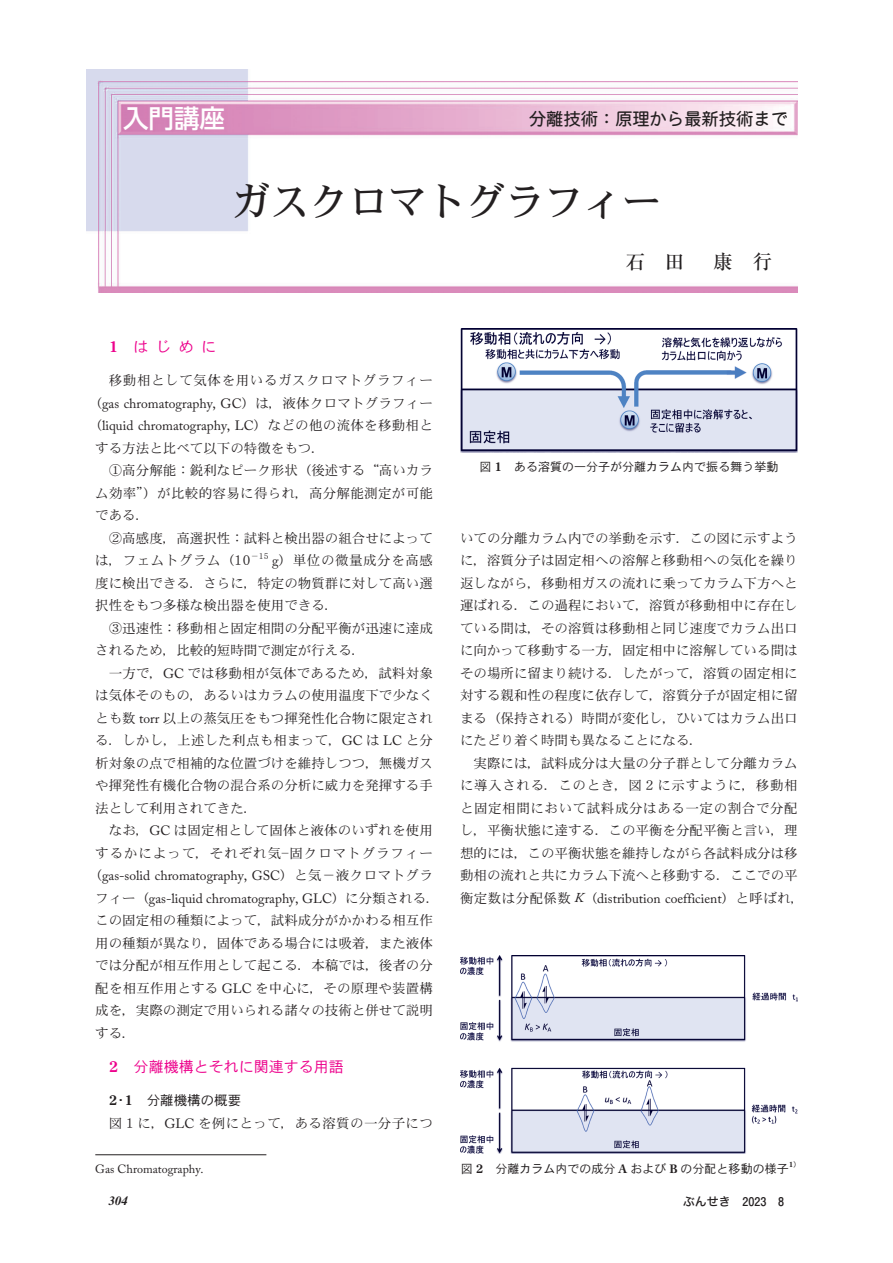
<style>
.page{position:relative;width:893px;height:1263px;background:#fff}
.page>*{position:absolute;margin:0;border:0;box-sizing:border-box;transform-origin:0 0}
.t1{font:39px "DFHS Mincho Std W5";color:#231f20}
.t2{font:500 25.5px "UD Shin Go Pr 6";color:#fff}
.t3{font:500 19.5px "Ryumin Pr 6";color:#231f20}
.t4{font:17.25px "DFHS Maru Gothic Std W4";color:#231f20}
.t5{font:15px "DFHS Gothic Std W3";color:#ed028c}
.t6{font:13.5px/22.5px "DFHS Mincho Std W3";color:#231f20;text-align:justify}
.t7{font:13.5px/22.5px "Adobe Caslon Pro";color:#231f20}
.t8{font:13.5px "DFHS Mincho Std W3";letter-spacing:.025em;color:#231f20}
.t9{font:13.5px "DFHS Mincho Std W3";letter-spacing:.04em;color:#231f20}
.t10{font:13.5px "DFHS Mincho Std W3";letter-spacing:.02em;color:#231f20}
.t11{font:13.5px "DFHS Mincho Std W3";letter-spacing:.07em;color:#231f20}
.t12{font:13.5px "DFHS Mincho Std W3";letter-spacing:.045em;color:#231f20}
.t13{font:13.5px "DFHS Gothic Std W3";color:#231f20}
.t14{font:italic 700 12.75px "Times LT Std";color:#231f20}
.t15{font:12px "DFHS Gothic Std W3";color:#231f20}
.t16{font:12px "Adobe Caslon Pro";color:#231f20}
.t17{font:700 12px "Futo Go B101 Pr 6";color:#231f20}
.s1{font-family:"DFHS Mincho Std W9";font-size:16.5px}
.s2{font-family:"DFHS Mincho Std W3"}
.s3{font-size:14.85px}
.s4{font-family:"Adobe Caslon Pro"}
.s5{font-family:"DFHS Mincho Std W9";font-size:14.85px}
.s6{font-family:"DFHS Mincho Std W9";font-size:13.2px}
.s7{font-style:italic}
.s8{font-family:"Adobe Caslon Pro";font-weight:700}
.s9{font-family:"Hira Kaku Std W5";font-weight:400}
</style>
<div class="page">
<img style="left:86px;top:69px;width:711px;height:223px">
<hr style="left:95px;top:1155px;width:171px;height:1px;background:#231f20">
<img style="left:460px;top:328px;width:337px;height:124px">
<img style="left:460px;top:955px;width:337px;height:199px">
<h2 class="t2" style="left:123px;top:98px;width:103px">入門講座</h2>
<p class="t4" style="left:442px;top:109px;width:346px">　　　　　分離技術：原理から最新技術まで</p>
<h1 class="t1" style="left:232px;top:180px;width:430px">ガスクロマトグラフィー</h1>
<p class="t5" style="left:109px;top:338px;width:109px"><span class="s1">1</span>　は じ め に</p>
<p class="t12" style="left:109px;top:373px;width:325px">移動相として気体を用いるガスクロマトグラフィー</p>
<p class="t7" style="left:88px;top:392px;width:346px"><span class="s2">（</span>gas chromatography, GC<span class="s2">）は，液体クロマトグラフィー（</span>liquid chromatography, LC<span class="s2">）などの他の流体を移動相と</span></p>
<p class="t6" style="left:95px;top:436px;width:231px">する方法と比べて以下の特徴をもつ．</p>
<p class="t6" style="left:109px;top:459px;width:325px">①高分解能：鋭利なピーク形状（後述する“高いカラ</p>
<p class="t8" style="left:95px;top:485px;width:339px">ム効率”）が比較的容易に得られ，高分解能測定が可能</p>
<p class="t6" style="left:95px;top:504px;width:55px">である．</p>
<p class="t6" style="left:109px;top:526px;width:325px">②高感度，高選択性：試料と検出器の組合せによって</p>
<p class="t9" style="left:95px;top:553px;width:339px">は，フェムトグラム（<span class="s3">10</span><sup>－</sup><sup>15</sup> <span class="s4">g</span>）単位の微量成分を高感</p>
<p class="t6" style="left:95px;top:571px;width:339px">度に検出できる．さらに，特定の物質群に対して高い選</p>
<p class="t6" style="left:95px;top:594px;width:244px">択性をもつ多様な検出器を使用できる．</p>
<p class="t6" style="left:109px;top:616px;width:325px">③迅速性：移動相と固定相間の分配平衡が迅速に達成</p>
<p class="t6" style="left:95px;top:639px;width:271px">されるため，比較的短時間で測定が行える．</p>
<p class="t6" style="left:109px;top:661px;width:325px">一方で，<span class="s4">GC</span> では移動相が気体であるため，試料対象</p>
<p class="t6" style="left:95px;top:684px;width:339px">は気体そのもの，あるいはカラムの使用温度下で少なく</p>
<p class="t6" style="left:95px;top:706px;width:339px">とも数 <span class="s4">torr</span> 以上の蒸気圧をもつ揮発性化合物に限定され</p>
<p class="t10" style="left:95px;top:733px;width:339px">る．しかし，上述した利点も相まって，<span class="s4">GC</span> は <span class="s4">LC</span> と分</p>
<p class="t6" style="left:95px;top:751px;width:339px">析対象の点で相補的な位置づけを維持しつつ，無機ガス</p>
<p class="t6" style="left:95px;top:774px;width:339px">や揮発性有機化合物の混合系の分析に威力を発揮する手</p>
<p class="t6" style="left:95px;top:796px;width:163px">法として利用されてきた．</p>
<p class="t6" style="left:109px;top:819px;width:326px">なお，<span class="s4">GC</span> は固定相として固体と液体のいずれを使用</p>
<p class="t11" style="left:95px;top:846px;width:339px">するかによって，それぞれ気─固クロマトグラフィー</p>
<p class="t7" style="left:89px;top:864px;width:353px;text-align:center"><span class="s2">（</span>gas-solid chromatography, GSC<span class="s2">）と気－液クロマトグラフィー（</span>gas-liquid chromatography, GLC<span class="s2">）に分類される．</span></p>
<p class="t6" style="left:95px;top:909px;width:339px">この固定相の種類によって，試料成分がかかわる相互作用の種類が異なり，固体である場合には吸着，また液体では分配が相互作用として起こる．本稿では，後者の分配を相互作用とする <span class="s4">GLC</span> を中心に，その原理や装置構成を，実際の測定で用いられる諸々の技術と併せて説明する．</p>
<p class="t5" style="left:109px;top:1058px;width:236px"><span class="s1">2</span>　分離機構とそれに関連する用語</p>
<p class="t13" style="left:109px;top:1093px;width:134px"><span class="s5">2</span>･<span class="s5">1</span>　分離機構の概要</p>
<p class="t8" style="left:109px;top:1115px;width:325px">図 <span class="s3">1</span> に，<span class="s4">GLC</span> を例にとって，ある溶質の一分子につ</p>
<p class="t16" style="left:95px;top:1162px;width:110px">Gas Chromatography.</p>
<h3 class="t3" style="left:626px;top:247px;width:148px">石　田　 康　行</h3>
<p class="t15" style="left:479px;top:460px;width:300px">図 <span class="s6">1</span>　ある溶質の一分子が分離カラム内で振る舞う挙動</p>
<p class="t6" style="left:460px;top:526px;width:339px">いての分離カラム内での挙動を示す．この図に示すように，溶質分子は固定相への溶解と移動相への気化を繰り返しながら，移動相ガスの流れに乗ってカラム下方へと運ばれる．この過程において，溶質が移動相中に存在している間は，その溶質は移動相と同じ速度でカラム出口に向かって移動する一方，固定相中に溶解している間はその場所に留まり続ける．したがって，溶質の固定相に対する親和性の程度に依存して，溶質分子が固定相に留まる（保持される）時間が変化し，ひいてはカラム出口にたどり着く時間も異なることになる．</p>
<p class="t6" style="left:460px;top:751px;width:339px;text-indent:14px">実際には，試料成分は大量の分子群として分離カラムに導入される．このとき，図 <span class="s3">2</span> に示すように，移動相と固定相間において試料成分はある一定の割合で分配し，平衡状態に達する．この平衡を分配平衡と言い，理想的には，この平衡状態を維持しながら各試料成分は移動相の流れと共にカラム下流へと移動する．ここでの平</p>
<p class="t7" style="left:460px;top:887px;width:346px"><span class="s2">衡定数は分配係数</span> <span class="s7">K</span><span class="s2">（</span>distribution coefficient<span class="s2">）と呼ばれ，</span></p>
<p class="t15" style="left:460px;top:1162px;width:341px">図 <span class="s6">2</span>　分離カラム内での成分 <span class="s8">A</span> および <span class="s8">B</span> の分配と移動の様子<sup>1</sup><sup>）</sup></p>
<p class="t14" style="left:109px;top:1194px;width:21px">304</p>
<p class="t17" style="left:682px;top:1192px;width:103px"><span class="s9">ぶんせき</span> 2023 8</p>
</div>
